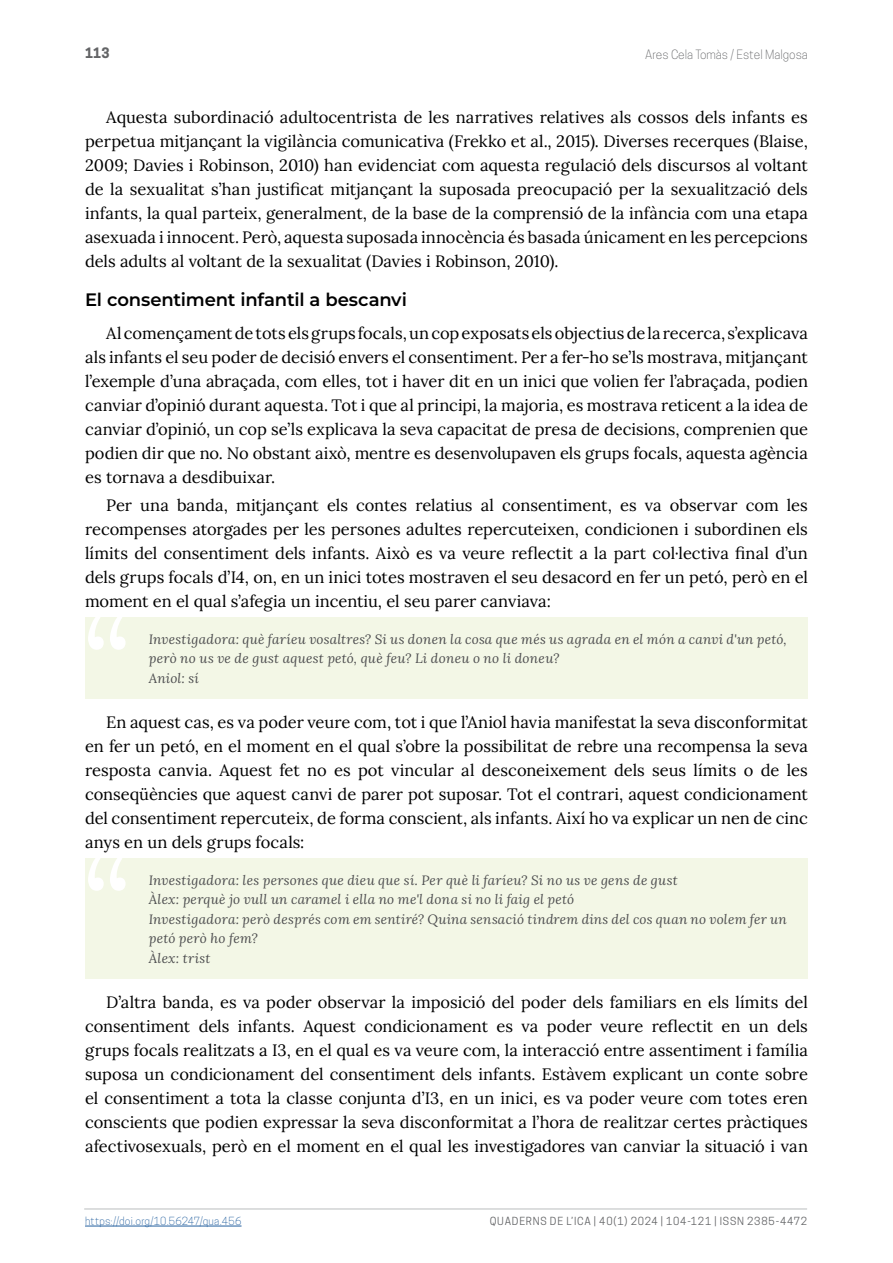
<style>
.page{position:relative;width:893px;height:1263px;background:#fff}
.page>*{position:absolute;margin:0;border:0;box-sizing:border-box;transform-origin:0 0}
.t1{font:124.35px/241px "Lora";color:#fff}
.t2{font:100 18px "Montserrat";letter-spacing:-.01em;color:#000}
.t3{font:16.5px/24px "Lora";color:#000;text-align:justify}
.t4{font:italic 13.5px/19.5px "Lora";letter-spacing:.02em;color:#4d4d4f}
.t5{font:700 13.5px "Cooper Hewitt";color:#636466}
.t6{font:300 12px "Cooper Hewitt";color:#636466}
.t7{font:10.5px "Cooper Hewitt";letter-spacing:.075em;color:#636466}
.t8{font:300 10.5px "Cooper Hewitt";letter-spacing:.02em;color:#215e9e}
</style>
<div class="page">
<hr style="left:85px;top:1226px;width:157px;height:1px;background:#215e9e">
<hr style="left:84px;top:1208px;width:723px;height:2px;background:#d1d3d4">
<div style="left:85px;top:617px;width:723px;height:63px;background:#f3f7e6"></div>
<div style="left:85px;top:656px;width:723px;height:43px;background:#f3f7e6"></div>
<div style="left:85px;top:858px;width:723px;height:43px;background:#f3f7e6"></div>
<div style="left:85px;top:897px;width:723px;height:62px;background:#f3f7e6"></div>
<div style="left:85px;top:936px;width:723px;height:43px;background:#f3f7e6"></div>
<p class="t5" style="left:85px;top:45px;width:26px">113</p>
<p class="t6" style="left:645px;top:47px;width:164px">Ares Cela Tomàs / Estel Malgosa</p>
<p class="t3" style="left:85px;top:104px;width:724px;text-indent:21px">Aquesta subordinació adultocentrista de les narratives relatives als cossos dels infants es perpetua mitjançant la vigilància comunicativa (Frekko et al., 2015). Diverses recerques (Blaise, 2009; Davies i Robinson, 2010) han evidenciat com aquesta regulació dels discursos al voltant de la sexualitat s’han justificat mitjançant la suposada preocupació per la sexualització dels infants, la qual parteix, generalment, de la base de la comprensió de la infància com una etapa asexuada i innocent. Però, aquesta suposada innocència és basada únicament en les percepcions dels adults al voltant de la sexualitat (Davies i Robinson, 2010).</p>
<p class="t2" style="left:85px;top:288px;width:323px">El consentiment infantil a bescanvi</p>
<p class="t3" style="left:85px;top:320px;width:724px;text-indent:21px">Al començament de tots els grups focals, un cop exposats els objectius de la recerca, s’explicava als infants el seu poder de decisió envers el consentiment. Per a fer-ho se’ls mostrava, mitjançant l’exemple d’una abraçada, com elles, tot i haver dit en un inici que volien fer l’abraçada, podien canviar d’opinió durant aquesta. Tot i que al principi, la majoria, es mostrava reticent a la idea de canviar d’opinió, un cop se’ls explicava la seva capacitat de presa de decisions, comprenien que podien dir que no. No obstant això, mentre es desenvolupaven els grups focals, aquesta agència es tornava a desdibuixar.</p>
<p class="t3" style="left:85px;top:492px;width:724px;text-indent:21px">Per una banda, mitjançant els contes relatius al consentiment, es va observar com les recompenses atorgades per les persones adultes repercuteixen, condicionen i subordinen els límits del consentiment dels infants. Això es va veure reflectit a la part col·lectiva final d’un dels grups focals d’I4, on, en un inici totes mostraven el seu desacord en fer un petó, però en el moment en el qual s’afegia un incentiu, el seu parer canviava:</p>
<p class="t4" style="left:149px;top:629px;width:639px">Investigadora: què faríeu vosaltres? Si us donen la cosa que més us agrada en el món a canvi d'un petó, però no us ve de gust aquest petó, què feu? Li doneu o no li doneu?<br>Aniol: sí</p>
<p class="t3" style="left:85px;top:709px;width:724px;text-indent:21px">En aquest cas, es va poder veure com, tot i que l’Aniol havia manifestat la seva disconformitat en fer un petó, en el moment en el qual s’obre la possibilitat de rebre una recompensa la seva resposta canvia. Aquest fet no es pot vincular al desconeixement dels seus límits o de les conseqüències que aquest canvi de parer pot suposar. Tot el contrari, aquest condicionament del consentiment repercuteix, de forma conscient, als infants. Així ho va explicar un nen de cinc anys en un dels grups focals:</p>
<p class="t4" style="left:149px;top:870px;width:639px">Investigadora: les persones que dieu que sí. Per què li faríeu? Si no us ve gens de gust<br>Àlex: perquè jo vull un caramel i ella no me'l dona si no li faig el petó<br>Investigadora: però després com em sentiré? Quina sensació tindrem dins del cos quan no volem fer un petó però ho fem?<br>Àlex: trist</p>
<p class="t3" style="left:85px;top:989px;width:724px;text-indent:21px">D’altra banda, es va poder observar la imposició del poder dels familiars en els límits del consentiment dels infants. Aquest condicionament es va poder veure reflectit en un dels grups focals realitzats a I3, en el qual es va veure com, la interacció entre assentiment i família suposa un condicionament del consentiment dels infants. Estàvem explicant un conte sobre el consentiment a tota la classe conjunta d’I3, en un inici, es va poder veure com totes eren conscients que podien expressar la seva disconformitat a l’hora de realitzar certes pràctiques afectivosexuals, però en el moment en el qual les investigadores van canviar la situació i van</p>
<h1 class="t1" style="left:82px;top:536px;width:51px">“ “</h1>
<p class="t8" style="left:85px;top:1215px;width:158px">https://doi.org/10.56247/qua.456</p>
<p class="t7" style="left:490px;top:1215px;width:319px">QUADERNS DE L’ICA | 40(1) 2024 | 104-121 | ISSN 2385-4472</p>
</div>
